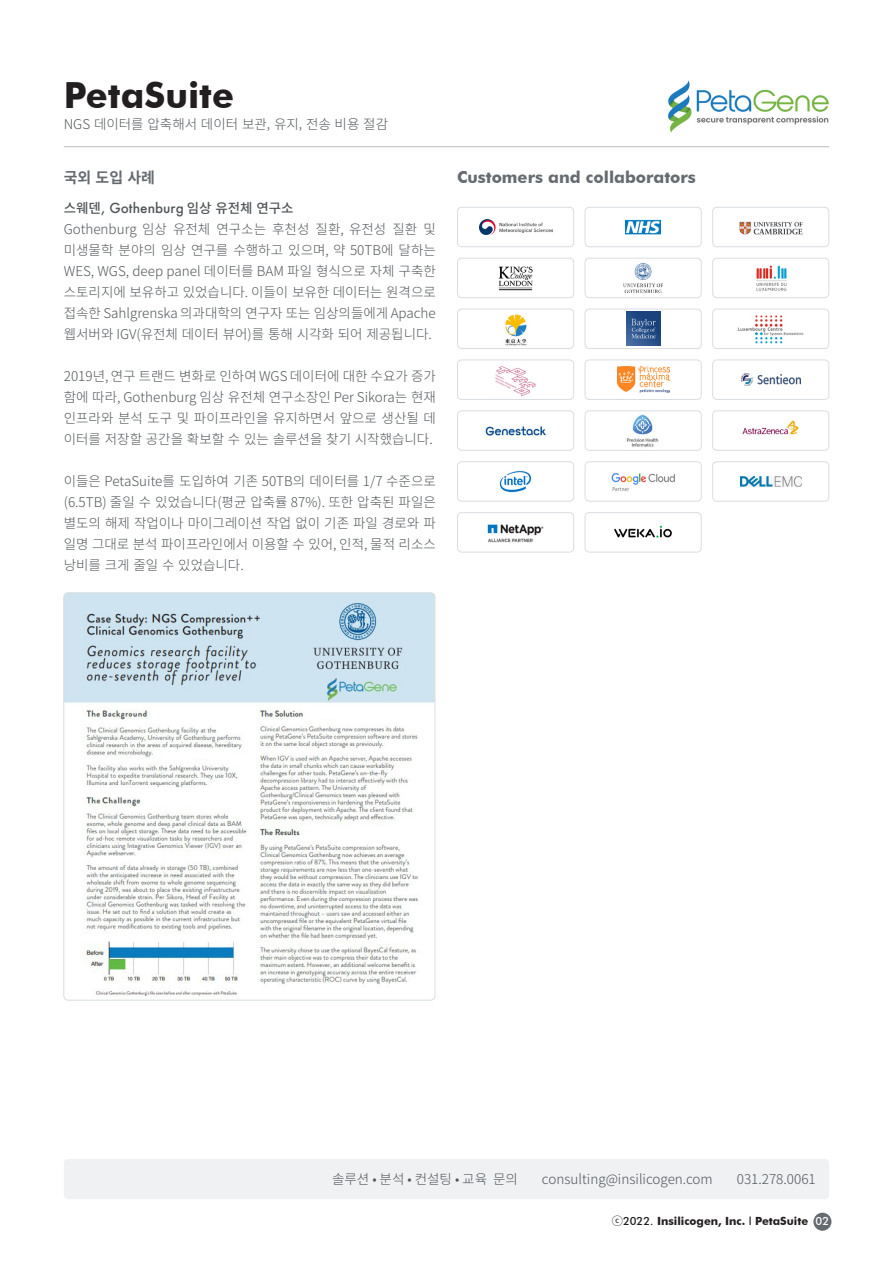
<style>
.page{position:relative;width:893px;height:1263px;background:#fff}
.page>*{position:absolute;margin:0;border:0;box-sizing:border-box;transform-origin:0 0}
.t1{font:700 36px "Futura BT";color:#231f20}
.t2{font:700 16.5px "Futura BT";color:#666b70}
.t3{font:700 15px "Noto Sans CJ Kkr";color:#666b70}
.t4{font:300 13.5px/21px "Noto Sans CJ Kkr";color:#515659;text-align:justify}
.t5{font:500 13.5px "Noto Sans CJ Kkr";color:#515659}
.t6{font:700 11.25px "Futura BT";color:#231f20}
.s1{font-family:"Futura"}
.s2{font-family:"Noto Sans CJ Kkr";font-weight:400}
.s3{font-weight:500}
.s4{font-weight:500;color:#fff}
</style>
<div class="page">
<div style="left:64px;top:1159px;width:765px;height:40px;background:#eff1f2;border-radius:4px"></div>
<div style="left:813px;top:1213px;width:18px;height:18px;background:#666b70;border-radius:50%"></div>
<hr style="left:64px;top:146px;width:765px;height:1px;background:#666b70">
<img style="left:668px;top:80px;width:161px;height:53px">
<img style="left:65px;top:594px;width:370px;height:406px">
<div style="left:63px;top:592px;width:372px;height:408px;border:1px solid #dadde0;border-radius:4px"></div>
<img style="left:479px;top:219px;width:74px;height:16px">
<div style="left:457px;top:207px;width:117px;height:40px;border:1px solid #dadde0;border-radius:4px"></div>
<img style="left:495px;top:366px;width:41px;height:31px">
<div style="left:457px;top:360px;width:117px;height:40px;border:1px solid #dadde0;border-radius:4px"></div>
<img style="left:505px;top:314px;width:22px;height:32px">
<div style="left:457px;top:309px;width:117px;height:40px;border:1px solid #dadde0;border-radius:4px"></div>
<img style="left:499px;top:470px;width:33px;height:23px">
<div style="left:457px;top:461px;width:117px;height:41px;border:1px solid #dadde0;border-radius:4px"></div>
<img style="left:487px;top:524px;width:57px;height:18px">
<div style="left:457px;top:512px;width:117px;height:40px;border:1px solid #dadde0;border-radius:4px"></div>
<img style="left:498px;top:266px;width:35px;height:25px">
<div style="left:457px;top:258px;width:117px;height:40px;border:1px solid #dadde0;border-radius:4px"></div>
<img style="left:485px;top:426px;width:61px;height:10px">
<div style="left:457px;top:410px;width:117px;height:41px;border:1px solid #dadde0;border-radius:4px"></div>
<img style="left:625px;top:219px;width:36px;height:16px">
<div style="left:585px;top:207px;width:117px;height:40px;border:1px solid #dadde0;border-radius:4px"></div>
<img style="left:617px;top:367px;width:52px;height:26px">
<div style="left:585px;top:360px;width:117px;height:40px;border:1px solid #dadde0;border-radius:4px"></div>
<img style="left:626px;top:312px;width:34px;height:34px">
<div style="left:585px;top:309px;width:117px;height:40px;border:1px solid #dadde0;border-radius:4px"></div>
<img style="left:611px;top:473px;width:64px;height:19px">
<div style="left:585px;top:461px;width:117px;height:41px;border:1px solid #dadde0;border-radius:4px"></div>
<img style="left:614px;top:525px;width:58px;height:13px">
<div style="left:585px;top:512px;width:117px;height:40px;border:1px solid #dadde0;border-radius:4px"></div>
<img style="left:623px;top:263px;width:40px;height:30px">
<div style="left:585px;top:258px;width:117px;height:40px;border:1px solid #dadde0;border-radius:4px"></div>
<img style="left:626px;top:414px;width:33px;height:33px">
<div style="left:585px;top:410px;width:117px;height:41px;border:1px solid #dadde0;border-radius:4px"></div>
<img style="left:739px;top:221px;width:64px;height:14px">
<div style="left:712px;top:207px;width:117px;height:40px;border:1px solid #dadde0;border-radius:4px"></div>
<img style="left:741px;top:374px;width:59px;height:11px">
<div style="left:712px;top:360px;width:117px;height:40px;border:1px solid #dadde0;border-radius:4px"></div>
<img style="left:738px;top:315px;width:65px;height:28px">
<div style="left:712px;top:309px;width:117px;height:40px;border:1px solid #dadde0;border-radius:4px"></div>
<img style="left:740px;top:477px;width:61px;height:10px">
<div style="left:712px;top:461px;width:117px;height:41px;border:1px solid #dadde0;border-radius:4px"></div>
<img style="left:756px;top:265px;width:31px;height:26px">
<div style="left:712px;top:258px;width:117px;height:40px;border:1px solid #dadde0;border-radius:4px"></div>
<img style="left:742px;top:420px;width:57px;height:15px">
<div style="left:712px;top:410px;width:117px;height:41px;border:1px solid #dadde0;border-radius:4px"></div>
<p class="t1" style="left:64px;top:73px;width:172px">PetaSuite</p>
<p class="t4" style="left:64px;top:114px;width:326px">NGS 데이터를 압축해서 데이터 보관, 유지, 전송 비용 절감</p>
<p class="t3" style="left:64px;top:169px;width:93px">국외 도입 사례</p>
<p class="t5" style="left:64px;top:200px;width:231px">스웨덴<span class="s1">, Gothenburg</span> 임상 유전체 연구소</p>
<p class="t4" style="left:64px;top:219px;width:374px">Gothenburg 임상 유전체 연구소는 후천성 질환, 유전성 질환 및 미생물학 분야의 임상 연구를 수행하고 있으며, 약 50TB에 달하는 WES, WGS, deep panel 데이터를 BAM 파일 형식으로 자체 구축한 스토리지에 보유하고 있었습니다. 이들이 보유한 데이터는 원격으로 접속한 Sahlgrenska 의과대학의 연구자 또는 임상의들에게 Apache 웹서버와 IGV(유전체 데이터 뷰어)를 통해 시각화 되어 제공됩니다.</p>
<p class="t4" style="left:64px;top:366px;width:374px">2019년, 연구 트랜드 변화로 인하여 WGS 데이터에 대한 수요가 증가 함에 따라, Gothenburg 임상 유전체 연구소장인 Per Sikora는 현재 인프라와 분석 도구 및 파이프라인을 유지하면서 앞으로 생산될 데 이터를 저장할 공간을 확보할 수 있는 솔루션을 찾기 시작했습니다.</p>
<p class="t4" style="left:64px;top:471px;width:374px">이들은 PetaSuite를 도입하여 기존 50TB의 데이터를 1/7 수준으로 (6.5TB) 줄일 수 있었습니다(평균 압축률 87%). 또한 압축된 파일은 별도의 해제 작업이나 마이그레이션 작업 없이 기존 파일 경로와 파 일명 그대로 분석 파이프라인에서 이용할 수 있어, 인적, 물적 리소스 낭비를 크게 줄일 수 있었습니다.</p>
<p class="t2" style="left:457px;top:168px;width:240px">Customers and collaborators</p>
<p class="t4" style="left:332px;top:1169px;width:187px">솔루션 • 분석 • 컨설팅 • 교육 문의</p>
<p class="t4" style="left:542px;top:1169px;width:172px">consulting@insilicogen.com</p>
<p class="t4" style="left:737px;top:1169px;width:80px">031.278.0061</p>
<p class="t6" style="left:612px;top:1214px;width:219px"><span class="s2">ⓒ</span><span class="s3">2022.</span> Insilicogen, Inc. <span class="s3">l</span> PetaSuite <span class="s4">02</span></p>
</div>
